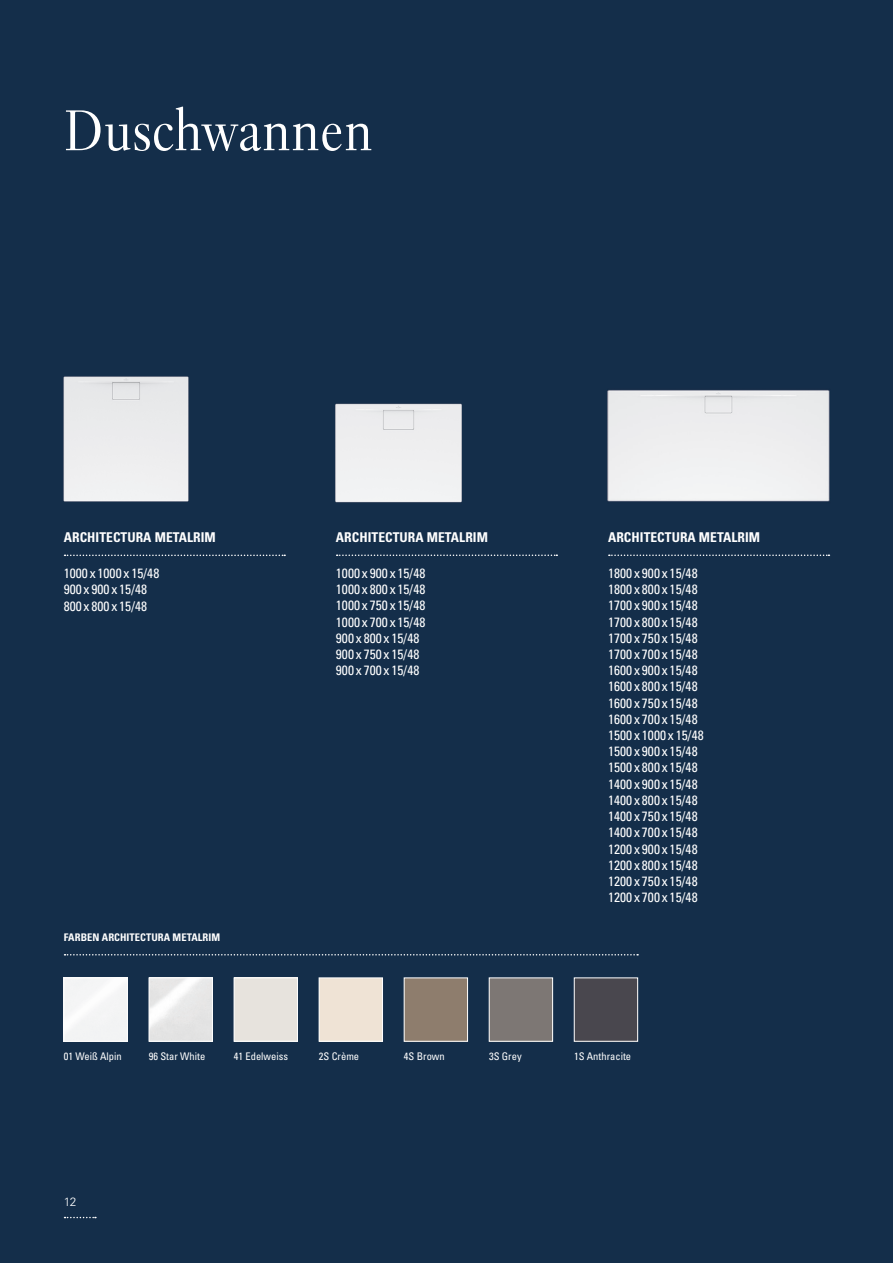
<style>
.page{position:relative;width:893px;height:1263px;background:#142e4a}
.page>*{position:absolute;margin:0;border:0;box-sizing:border-box;transform-origin:0 0}
.t1{font:57px "Villeroy Boch";color:#fff}
.t2{font:condensed 13.5px/16.2px "Univers LT";letter-spacing:.005em;color:#fff}
.t3{font:700 condensed 13.5px "Univers LT";letter-spacing:.005em;color:#fff}
.t4{font:300 12px "Univers LT";color:#fff}
.t5{font:condensed 10.5px "Univers LT";color:#fff}
.t6{font:700 condensed 10.5px "Univers LT";letter-spacing:.005em;color:#fff}
</style>
<div class="page">
<img style="left:66px;top:980px;width:60px;height:59px">
<div style="left:64px;top:978px;width:64px;height:63px;border:1px solid #fff"></div>
<img style="left:151px;top:980px;width:60px;height:59px">
<div style="left:149px;top:978px;width:64px;height:63px;border:1px solid #fff"></div>
<div style="left:236px;top:980px;width:60px;height:59px;background:#e7e3dd"></div>
<div style="left:234px;top:978px;width:64px;height:63px;border:1px solid #fff"></div>
<div style="left:319px;top:978px;width:64px;height:63px;background:#efe3d5"></div>
<div style="left:319px;top:978px;width:64px;height:63px;border:1px solid #fff"></div>
<div style="left:404px;top:978px;width:64px;height:63px;background:#8e7d6d"></div>
<div style="left:404px;top:978px;width:64px;height:63px;border:1px solid #fff"></div>
<div style="left:489px;top:978px;width:64px;height:63px;background:#7d7774"></div>
<div style="left:489px;top:978px;width:64px;height:63px;border:1px solid #fff"></div>
<div style="left:574px;top:978px;width:64px;height:63px;background:#49474e"></div>
<div style="left:574px;top:978px;width:64px;height:63px;border:1px solid #fff"></div>
<div style="left:63px;top:376px;width:126px;height:126px;background:#ebebed"></div>
<div style="left:335px;top:403px;width:127px;height:99px;background:#efeff0"></div>
<div style="left:607px;top:390px;width:223px;height:112px;background:#eeeeef"></div>
<svg style="left:65px;top:1217px;width:31px;height:1px"></svg>
<svg style="left:65px;top:555px;width:220px;height:1px"></svg>
<svg style="left:337px;top:554px;width:220px;height:2px"></svg>
<svg style="left:609px;top:554px;width:220px;height:2px"></svg>
<svg style="left:65px;top:954px;width:573px;height:1px"></svg>
<h1 class="t1" style="left:64px;top:94px;width:311px">Duschwannen</h1>
<p class="t3" style="left:64px;top:529px;width:154px">ARCHITECTURA METALRIM</p>
<p class="t3" style="left:336px;top:529px;width:154px">ARCHITECTURA METALRIM</p>
<p class="t3" style="left:608px;top:529px;width:154px">ARCHITECTURA METALRIM</p>
<p class="t2" style="left:64px;top:565px;width:97px">1000 x 1000 x 15/48<br>900 x 900 x 15/48<br>800 x 800 x 15/48</p>
<p class="t6" style="left:64px;top:931px;width:158px">FARBEN ARCHITECTURA METALRIM</p>
<p class="t2" style="left:336px;top:565px;width:91px">1000 x 900 x 15/48<br>1000 x 800 x 15/48<br>1000 x 750 x 15/48<br>1000 x 700 x 15/48<br>900 x 800 x 15/48<br>900 x 750 x 15/48<br>900 x 700 x 15/48</p>
<p class="t2" style="left:608px;top:565px;width:97px">1800 x 900 x 15/48<br>1800 x 800 x 15/48<br>1700 x 900 x 15/48<br>1700 x 800 x 15/48<br>1700 x 750 x 15/48<br>1700 x 700 x 15/48<br>1600 x 900 x 15/48<br>1600 x 800 x 15/48<br>1600 x 750 x 15/48<br>1600 x 700 x 15/48<br>1500 x 1000 x 15/48<br>1500 x 900 x 15/48<br>1500 x 800 x 15/48<br>1400 x 900 x 15/48<br>1400 x 800 x 15/48<br>1400 x 750 x 15/48<br>1400 x 700 x 15/48<br>1200 x 900 x 15/48<br>1200 x 800 x 15/48<br>1200 x 750 x 15/48<br>1200 x 700 x 15/48</p>
<p class="t5" style="left:64px;top:1050px;width:60px">01 Weiß Alpin</p>
<p class="t5" style="left:149px;top:1050px;width:58px">96 Star White</p>
<p class="t5" style="left:234px;top:1050px;width:56px">41 Edelweiss</p>
<p class="t5" style="left:319px;top:1050px;width:42px">2S Crème</p>
<p class="t5" style="left:404px;top:1050px;width:42px">4S Brown</p>
<p class="t5" style="left:489px;top:1050px;width:34px">3S Grey</p>
<p class="t5" style="left:574px;top:1050px;width:59px">1S Anthracite</p>
<p class="t4" style="left:64px;top:1195px;width:14px">12</p>
</div>
